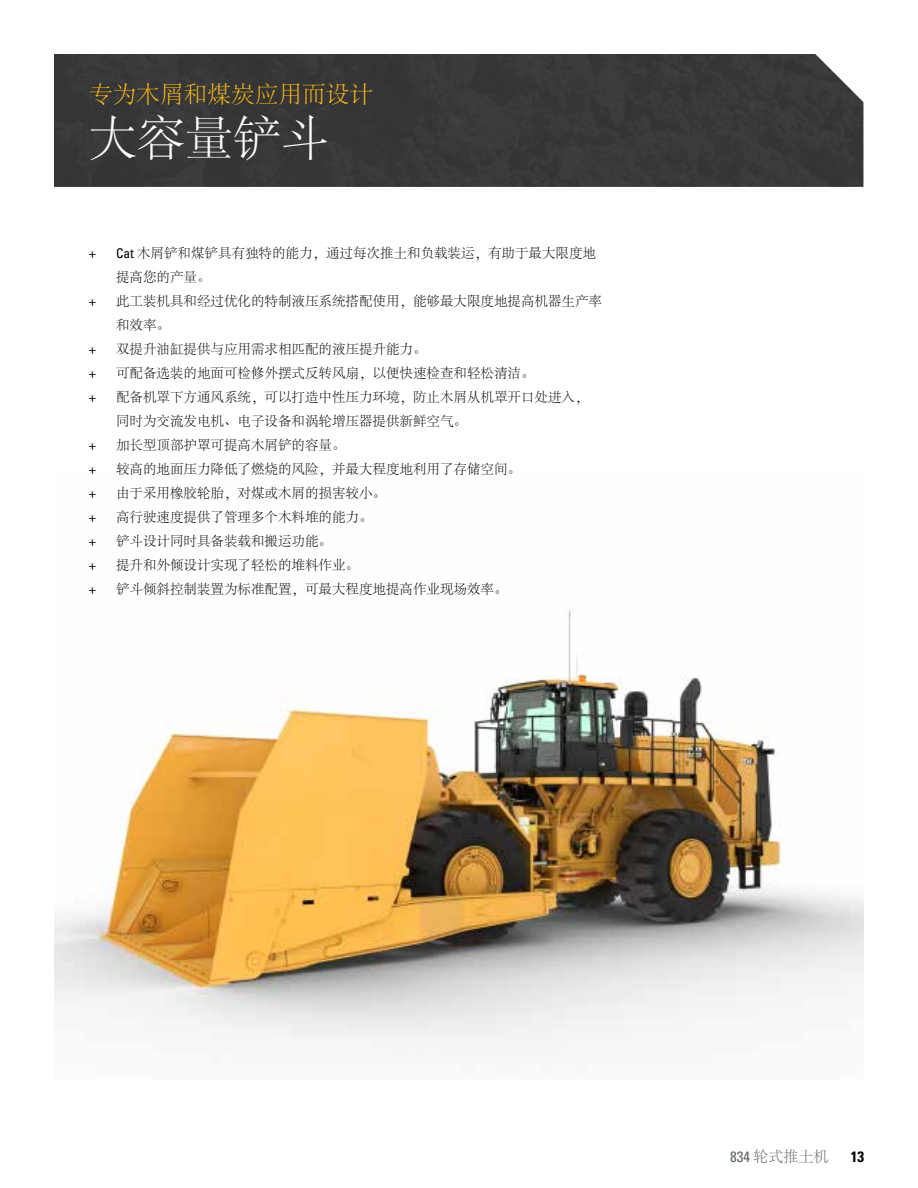
<style>
.page{position:relative;width:918px;height:1188px;background:#fff}
.page>*{position:absolute;margin:0;border:0;box-sizing:border-box;transform-origin:0 0}
.t1{font:300 48px "Adobe Song Std";color:#fff}
.t2{font:300 23.7px "Adobe Song Std";color:#fdba11}
.t3{font:300 15px "Adobe Song Std";color:#5d6263}
.t4{font:15px "Univers LTCYR 67 Bold Cond";color:#000}
.t5{font:300 13.5px/24px "Adobe Song Std";color:#000}
.t6{font:condensed 13.5px "Univers LTCYR 57";color:#000}
.s1{font-family:"Univers LTCYR 57";font-weight:400;font-stretch:condensed}
</style>
<div class="page">
<img style="left:54px;top:610px;width:810px;height:437px">
<div style="left:54px;top:54px;width:809px;height:133px;background:#373739"></div>
<h2 class="t2" style="left:89px;top:82px;width:286px">专为木屑和煤炭应用而设计</h2>
<h1 class="t1" style="left:89px;top:112px;width:241px">大容量铲斗</h1>
<p class="t6" style="left:89px;top:245px;width:8px">+</p>
<p class="t5" style="left:116px;top:241px;width:482px"><span class="s1">Cat</span> 木屑铲和煤铲具有独特的能力，通过每次推土和负载装运，有助于最大限度地提高您的产量。</p>
<p class="t6" style="left:89px;top:293px;width:8px">+</p>
<p class="t5" style="left:116px;top:289px;width:488px">此工装机具和经过优化的特制液压系统搭配使用，能够最大限度地提高机器生产率和效率。</p>
<p class="t6" style="left:89px;top:341px;width:8px">+</p>
<p class="t5" style="left:116px;top:338px;width:312px">双提升油缸提供与应用需求相匹配的液压提升能力。</p>
<p class="t6" style="left:89px;top:365px;width:8px">+</p>
<p class="t5" style="left:116px;top:362px;width:420px">可配备选装的地面可检修外摆式反转风扇，以便快速检查和轻松清洁。</p>
<p class="t6" style="left:89px;top:389px;width:8px">+</p>
<p class="t5" style="left:116px;top:386px;width:474px">配备机罩下方通风系统，可以打造中性压力环境，防止木屑从机罩开口处进入，同时为交流发电机、电子设备和涡轮增压器提供新鲜空气。</p>
<p class="t6" style="left:89px;top:437px;width:8px">+</p>
<p class="t5" style="left:116px;top:434px;width:231px">加长型顶部护罩可提高木屑铲的容量。</p>
<p class="t6" style="left:89px;top:461px;width:8px">+</p>
<p class="t5" style="left:116px;top:458px;width:407px">较高的地面压力降低了燃烧的风险，并最大程度地利用了存储空间。</p>
<p class="t6" style="left:89px;top:485px;width:8px">+</p>
<p class="t5" style="left:116px;top:482px;width:272px">由于采用橡胶轮胎，对煤或木屑的损害较小。</p>
<p class="t6" style="left:89px;top:509px;width:8px">+</p>
<p class="t5" style="left:116px;top:506px;width:258px">高行驶速度提供了管理多个木料堆的能力。</p>
<p class="t6" style="left:89px;top:533px;width:8px">+</p>
<p class="t5" style="left:116px;top:530px;width:218px">铲斗设计同时具备装载和搬运功能。</p>
<p class="t6" style="left:89px;top:557px;width:8px">+</p>
<p class="t5" style="left:116px;top:554px;width:245px">提升和外倾设计实现了轻松的堆料作业。</p>
<p class="t6" style="left:89px;top:581px;width:8px">+</p>
<p class="t5" style="left:116px;top:578px;width:393px">铲斗倾斜控制装置为标准配置，可最大程度地提高作业现场效率。</p>
<p class="t3" style="left:730px;top:1148px;width:100px"><span class="s1">834</span> 轮式推土机</p>
<p class="t4" style="left:851px;top:1147px;width:15px">13</p>
</div>
